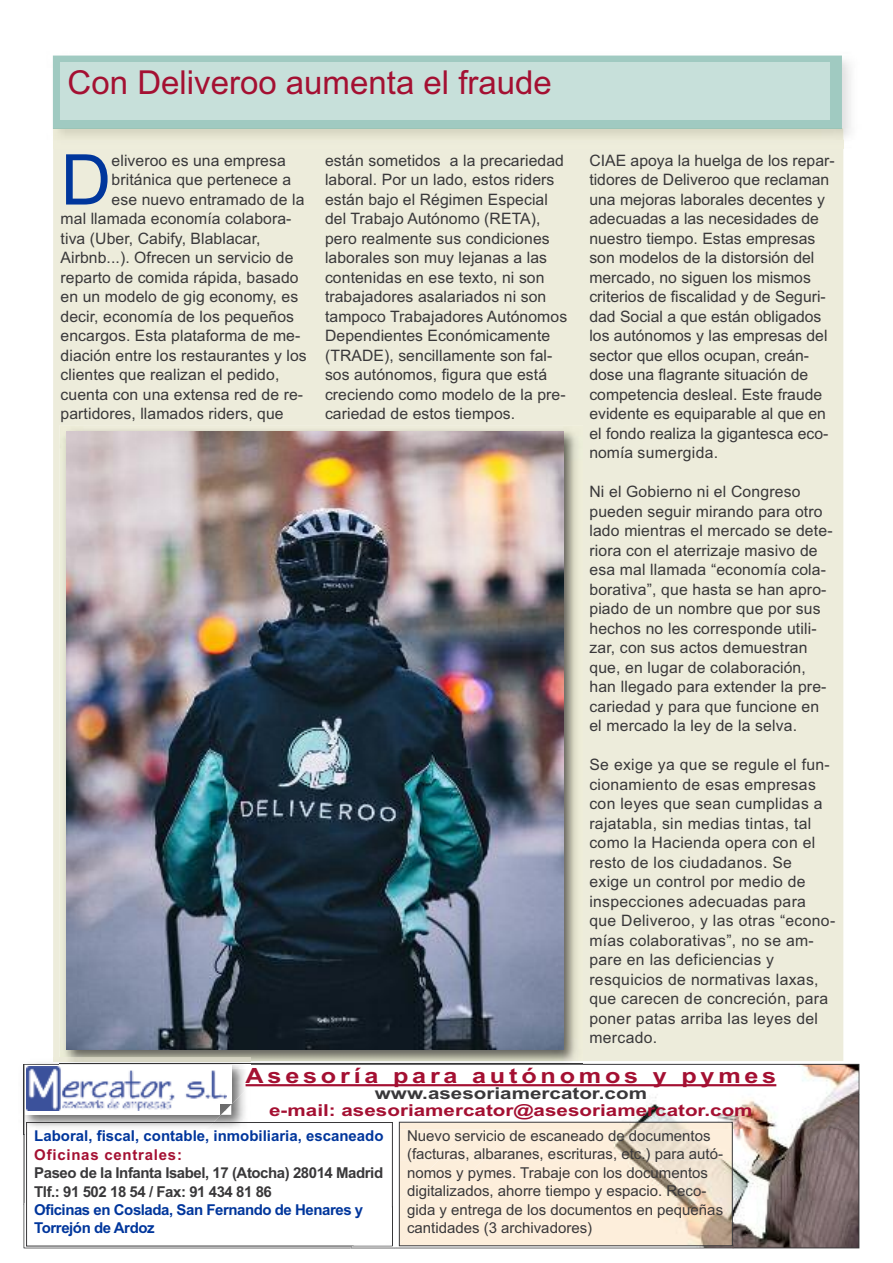
<style>
.page{position:relative;width:893px;height:1263px;background:#fff}
.page>*{position:absolute;margin:0;border:0;box-sizing:border-box;transform-origin:0 0}
.t1{font:70.2px "Arial";color:#00369c}
.t2{font:33px "Arial";color:#a41032}
.t3{font:700 21px "Arial";letter-spacing:.15em;color:#a41032;scale:1.2 1}
.t4{font:700 16.5px "Arial";color:#a41032;scale:1.25 1}
.t5{font:700 16.5px "Arial";color:#39383a;scale:1.25 1}
.t6{font:15.75px/19.5px "Arial";letter-spacing:.005em;color:#39383a}
.t7{font:15px/18.5px "Arial";color:#39383a}
.t8{font:700 15px/18.5px "Arial";letter-spacing:-.03em;color:#39383a}
.t9{font:700 15px/18.5px "Arial";letter-spacing:-.03em;color:#00369c}
.t10{font:700 15px "Arial";color:#00369c}
.t11{font:700 15px "Arial";letter-spacing:.05em;color:#a41032}
</style>
<div class="page">
<div style="left:53px;top:148px;width:790px;height:913px;background:#edecdb"></div>
<img style="left:251px;top:1061px;width:332px;height:4px">
<img style="left:59px;top:425px;width:524px;height:636px">
<img style="left:67px;top:432px;width:496px;height:617px">
<img style="left:23px;top:1061px;width:36px;height:73px">
<img style="left:24px;top:1064px;width:222px;height:70px">
<svg style="left:53px;top:1058px;width:6px;height:3px"></svg>
<img style="left:59px;top:1058px;width:192px;height:11px">
<div style="left:25px;top:1065px;width:206px;height:50px;background:#fff"></div>
<img style="left:27px;top:1066px;width:189px;height:44px">
<svg style="left:858px;top:1067px;width:2px;height:28px"></svg>
<img style="left:251px;top:1067px;width:607px;height:62px">
<img style="left:267px;top:1067px;width:316px;height:2px">
<img style="left:206px;top:1085px;width:45px;height:44px">
<svg style="left:221px;top:1104px;width:10px;height:11px"></svg>
<hr style="left:246px;top:1084px;width:530px;height:2px;background:#a41032">
<img style="left:93px;top:1129px;width:83px;height:5px">
<img style="left:176px;top:1129px;width:175px;height:31px">
<img style="left:201px;top:1129px;width:50px;height:5px">
<div style="left:26px;top:1122px;width:367px;height:124px;border:1px solid #39383a"></div>
<img style="left:395px;top:1247px;width:339px;height:2px">
<img style="left:398px;top:1129px;width:454px;height:118px">
<img style="left:333px;top:1248px;width:62px;height:1px">
<img style="left:351px;top:1199px;width:49px;height:48px">
<img style="left:353px;top:1206px;width:40px;height:41px">
<img style="left:401px;top:1124px;width:329px;height:5px">
<img style="left:483px;top:1160px;width:247px;height:84px">
<div style="left:401px;top:1160px;width:82px;height:84px;background:#fceedb"></div>
<div style="left:439px;top:1129px;width:75px;height:31px;background:#fceedb"></div>
<div style="left:399px;top:1122px;width:333px;height:124px;border:1px solid #39383a"></div>
<img style="left:52px;top:55px;width:799px;height:85px">
<img style="left:53px;top:128px;width:789px;height:1px">
<div style="left:60px;top:62px;width:769px;height:57px;background:#c7e0da"></div>
<h2 class="t2" style="left:68px;top:63px;width:486px">Con Deliveroo aumenta el fraude</h2>
<p class="t6" style="left:325px;top:150px;width:244px">están sometidos a la precariedad laboral. Por un lado, estos riders están bajo el Régimen Especial del Trabajo Autónomo (RETA), pero realmente sus condiciones laborales son muy lejanas a las contenidas en ese texto, ni son trabajadores asalariados ni son tampoco Trabajadores Autónomos<br>Dependientes Económicamente (TRADE), sencillamente son fal&shy;sos autónomos, figura que está creciendo como modelo de la pre&shy;cariedad de estos tiempos.</p>
<p class="t6" style="left:589px;top:150px;width:247px">CIAE apoya la huelga de los repar&shy;tidores de Deliveroo que reclaman una mejoras laborales decentes y adecuadas a las necesidades de nuestro tiempo. Estas empresas son modelos de la distorsión del mercado, no siguen los mismos criterios de fiscalidad y de Seguri&shy;dad Social a que están obligados los autónomos y las empresas del sector que ellos ocupan, creán&shy;dose una flagrante situación de competencia desleal. Este fraude evidente es equiparable al que en el fondo realiza la gigantesca eco&shy;nomía sumergida.</p>
<p class="t6" style="left:589px;top:482px;width:245px">Ni el Gobierno ni el Congreso pueden seguir mirando para otro lado mientras el mercado se dete&shy;riora con el aterrizaje masivo de esa mal llamada “economía cola&shy;borativa”, que hasta se han apro&shy;piado de un nombre que por sus hechos no les corresponde utili&shy;zar, con sus actos demuestran que, en lugar de colaboración, han llegado para extender la pre&shy;cariedad y para que funcione en el mercado la ley de la selva.</p>
<p class="t6" style="left:589px;top:755px;width:247px">Se exige ya que se regule el fun&shy;cionamiento de esas empresas con leyes que sean cumplidas a rajatabla, sin medias tintas, tal como la Hacienda opera con el resto de los ciudadanos. Se<br>exige un control por medio de inspecciones adecuadas para que Deliveroo, y las otras “econo&shy;mías colaborativas”, no se am&shy;pare en las deficiencias y resquicios de normativas laxas, que carecen de concreción, para poner patas arriba las leyes del mercado.</p>
<h3 class="t3" style="left:246px;top:1063px;width:444px">Asesoría para autónomos y pymes</h3>
<p class="t5" style="left:375px;top:1084px;width:219px">www.asesoriamercator.com</p>
<p class="t4" style="left:269px;top:1100px;width:388px">e-mail: asesoriamercator@asesoriamercator.com</p>
<p class="t10" style="left:34px;top:1127px;width:351px">Laboral, fiscal, contable, inmobiliaria, escaneado</p>
<p class="t11" style="left:34px;top:1146px;width:149px">Oficinas centrales:</p>
<p class="t8" style="left:34px;top:1164px;width:350px">Paseo de la Infanta Isabel, 17 (Atocha) 28014 Madrid<br>Tlf.: 91 502 18 54 / Fax: 91 434 81 86</p>
<p class="t9" style="left:34px;top:1200px;width:331px">Oficinas en Coslada, San Fernando de Henares y<br>Torrejón de Ardoz</p>
<h1 class="t1" style="left:61px;top:139px;width:52px">D</h1>
<p class="t6" style="left:112px;top:150px;width:176px">eliveroo es una empresa</p>
<p class="t6" style="left:112px;top:170px;width:181px">británica que pertenece a</p>
<p class="t6" style="left:112px;top:189px;width:194px">ese nuevo entramado de la</p>
<p class="t6" style="left:61px;top:209px;width:232px">mal llamada economía colabora-</p>
<p class="t6" style="left:61px;top:228px;width:201px">tiva (Uber, Cabify, Blablacar,</p>
<p class="t6" style="left:61px;top:248px;width:234px">Airbnb...). Ofrecen un servicio de</p>
<p class="t6" style="left:61px;top:267px;width:239px">reparto de comida rápida, basado</p>
<p class="t6" style="left:61px;top:287px;width:239px">en un modelo de gig economy, es</p>
<p class="t6" style="left:61px;top:306px;width:235px">decir, economía de los pequeños</p>
<p class="t6" style="left:61px;top:326px;width:241px">encargos. Esta plataforma de me-</p>
<p class="t6" style="left:61px;top:345px;width:248px">diación entre los restaurantes y los</p>
<p class="t6" style="left:61px;top:365px;width:220px">clientes que realizan el pedido,</p>
<p class="t6" style="left:61px;top:384px;width:244px">cuenta con una extensa red de re-</p>
<p class="t6" style="left:61px;top:404px;width:225px">partidores, llamados riders, que</p>
<p class="t7" style="left:407px;top:1126px;width:318px">Nuevo servicio de escaneado de documentos (facturas, albaranes, escrituras, etc.) para autó&shy;nomos y pymes. Trabaje con los documentos digitalizados, ahorre tiempo y espacio. Reco&shy;gida y entrega de los documentos en pequeñas cantidades (3 archivadores)</p>
</div>
